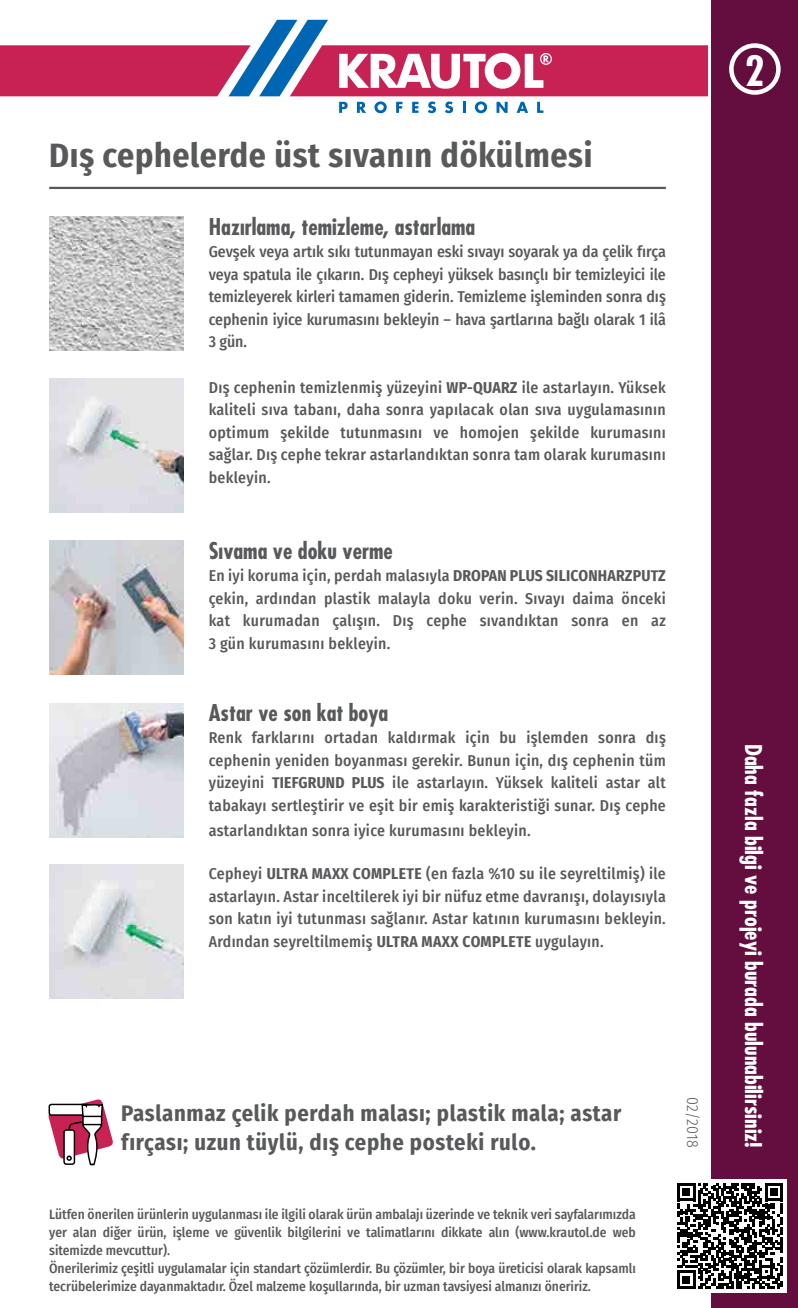
<style>
.page{position:relative;width:798px;height:1308px;background:#fff}
.page>*{position:absolute;margin:0;border:0;box-sizing:border-box;transform-origin:0 0}
.t1{font:700 condensed 40.5px "Futura Std";color:#fff}
.t2{font:700 33.75px "Fira Sans Condensed";letter-spacing:.02em;color:#58595b}
.t3{font:700 22.5px/29.2px "Fira Sans Condensed";letter-spacing:.03em;color:#58595b}
.t4{font:700 condensed 22.5px "Futura Std";color:#58595b}
.t5{font:700 condensed 22.5px "Futura Std";color:#fff}
.t6{font:500 15.75px/22.5px "Fira Sans Condensed";letter-spacing:.02em;color:#58595b;text-align:justify}
.t7{font:300 15.75px "Fira Sans Condensed";letter-spacing:.015em;color:#58595b}
.t8{font:500 13.5px/18px "Fira Sans Condensed";color:#58595b}
.s1{font-weight:700}
</style>
<div class="page">
<svg style="left:0;top:20px;width:707px;height:93px"></svg>
<div style="left:711px;top:0;width:86px;height:1307px;background:#640e3f"></div>
<div style="left:673px;top:1179px;width:113px;height:113px;background:#fff"></div>
<svg style="left:677px;top:1183px;width:105px;height:105px"></svg>
<div style="left:728px;top:43px;width:52px;height:52px;border:4px solid #fff;border-radius:50%"></div>
<img style="left:49px;top:216px;width:134px;height:134px">
<img style="left:49px;top:703px;width:134px;height:134px">
<img style="left:49px;top:378px;width:134px;height:134px">
<img style="left:49px;top:540px;width:67px;height:134px">
<img style="left:49px;top:864px;width:134px;height:134px">
<hr style="left:49px;top:187px;width:616px;height:2px;background:#58595b">
<svg style="left:48px;top:1099px;width:65px;height:66px"></svg>
<img style="left:116px;top:540px;width:67px;height:134px">
<h2 class="t2" style="left:49px;top:127px;width:544px">Dış cephelerde üst sıvanın dökülmesi</h2>
<h3 class="t4" style="left:209px;top:212px;width:268px">Hazırlama, temizleme, astarlama</h3>
<p class="t6" style="left:209px;top:240px;width:458px">Gevşek veya artık sıkı tutunmayan eski sıvayı soyarak ya da çelik fırça veya spatula ile çıkarın. Dış cepheyi yüksek basınçlı bir temizleyici ile temizleyerek kirleri tamamen giderin. Temizleme işleminden sonra dış cephenin iyice kurumasını bekleyin – hava şartlarına bağlı olarak 1 ilâ 3 gün.</p>
<p class="t6" style="left:209px;top:375px;width:458px">Dış cephenin temizlenmiş yüzeyini <span class="s1">WP-QUARZ</span> ile astarlayın. Yüksek kaliteli sıva tabanı, daha sonra yapılacak olan sıva uygulamasının optimum şekilde tutunmasını ve homojen şekilde kurumasını sağlar. Dış cephe tekrar astarlandıktan sonra tam olarak kurumasını bekleyin.</p>
<h3 class="t4" style="left:209px;top:536px;width:185px">Sıvama ve doku verme</h3>
<p class="t6" style="left:209px;top:564px;width:458px">En iyi koruma için, perdah malasıyla <span class="s1">DROPAN PLUS SILICONHARZPUTZ </span>çekin, ardından plastik malayla doku verin. Sıvayı daima önceki kat kurumadan çalışın. Dış cephe sıvandıktan sonra en az 3 gün kurumasını bekleyin.</p>
<h3 class="t4" style="left:209px;top:698px;width:181px">Astar ve son kat boya</h3>
<p class="t6" style="left:209px;top:726px;width:458px">Renk farklarını ortadan kaldırmak için bu işlemden sonra dış cephenin yeniden boyanması gerekir. Bunun için, dış cephenin tüm yüzeyini <span class="s1">TIEFGRUND PLUS</span> ile astarlayın. Yüksek kaliteli astar alt tabakayı sertleştirir ve eşit bir emiş karakteristiği sunar. Dış cephe</p>
<p class="t6" style="left:209px;top:818px;width:323px">astarlandıktan sonra iyice kurumasını bekleyin.</p>
<p class="t6" style="left:209px;top:861px;width:458px">Cepheyi <span class="s1">ULTRA MAXX COMPLETE</span> (en fazla %10 su ile seyreltilmiş) ile astarlayın. Astar inceltilerek iyi bir nüfuz etme davranışı, dolayısıyla son katın iyi tutunması sağlanır. Astar katının kurumasını bekleyin.<br>Ardından seyreltilmemiş <span class="s1">ULTRA MAXX COMPLETE</span> uygulayın.</p>
<h3 class="t3" style="left:121px;top:1096px;width:501px">Paslanmaz çelik perdah malası; plastik mala; astar fırçası; uzun tüylü, dış cephe posteki rulo.</h3>
<p class="t8" style="left:49px;top:1204px;width:588px">Lütfen önerilen ürünlerin uygulanması ile ilgili olarak ürün ambalajı üzerinde ve teknik veri sayfalarımızda yer alan diğer ürün, işleme ve güvenlik bilgilerini ve talimatlarını dikkate alın (www.krautol.de web sitemizde mevcuttur).<br>Önerilerimiz çeşitli uygulamalar için standart çözümlerdir. Bu çözümler, bir boya üreticisi olarak kapsamlı tecrübelerimize dayanmaktadır. Özel malzeme koşullarında, bir uzman tavsiyesi almanızı öneririz.</p>
<p class="t7" style="left:703px;top:1096px;width:52px;rotate:90deg">02/2018</p>
<h1 class="t1" style="left:744px;top:46px;width:21px">2</h1>
<h3 class="t5" style="left:767px;top:744px;width:405px;rotate:90deg">Daha fazla bilgi ve projeyi burada bulunabilirsiniz!</h3>
</div>
